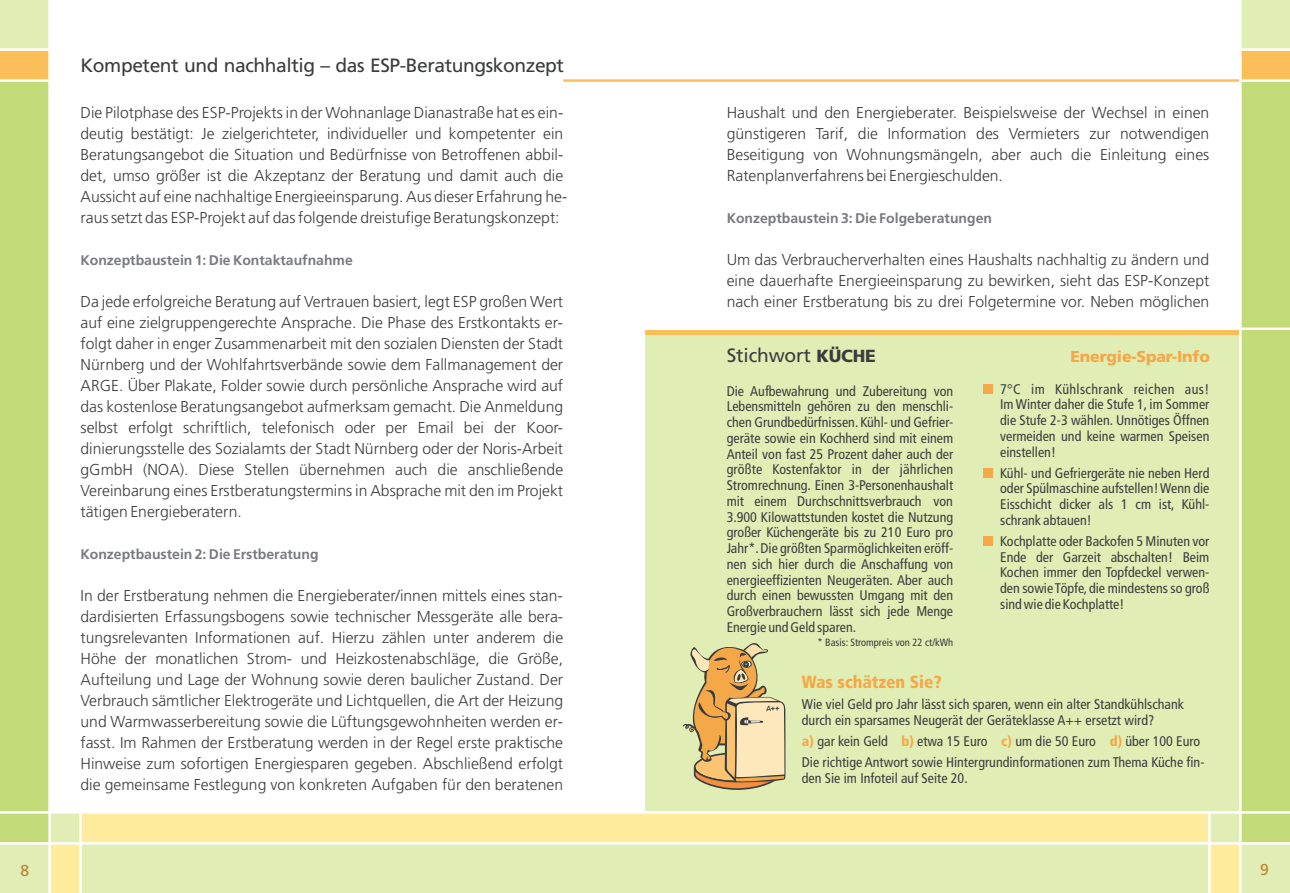
<style>
.page{position:relative;width:1290px;height:893px;background:#fff}
.page>*{position:absolute;margin:0;border:0;box-sizing:border-box;transform-origin:0 0}
.t1{font:19.25px "Frutiger LT Std";letter-spacing:-.02em;color:#3b3d3d}
.t2{font:900 condensed 17.5px "Frutiger LT Std";color:#f5a847}
.t3{font:300 15.75px/21px "Frutiger LT Std";color:#3b3d3d;text-align:justify}
.t4{font:900 15.75px "Frutiger LT Std";letter-spacing:-.01em;color:#f5a847}
.t5{font:15.75px "Frutiger LT Std";color:#c28230}
.t6{font:condensed 14px/15.8px "Frutiger LT Std";color:#3b3d3d;text-align:justify}
.t7{font:700 14px "Frutiger LT Std";color:#787a7d}
.t8{font:condensed 10.5px "Frutiger LT Std";color:#3b3d3d}
.t9{font:6.48px "Letter O Matic";color:#3b3d3d}
.s1{font-weight:900;font-size:17.5px}
.s2{font-weight:900;color:#f5a847}
</style>
<div class="page">
<div style="left:645px;top:333px;width:595px;height:479px;background:#e0edb5"></div>
<div style="left:645px;top:330px;width:595px;height:5px;background:#fabf59"></div>
<div style="left:983px;top:384px;width:10px;height:10px;background:#f5a847"></div>
<div style="left:983px;top:468px;width:10px;height:10px;background:#f5a847"></div>
<div style="left:983px;top:536px;width:10px;height:10px;background:#f5a847"></div>
<svg style="left:682px;top:643px;width:103px;height:147px"></svg>
<div style="left:81px;top:812px;width:1128px;height:31px;background:#ffeb9c"></div>
<div style="left:81px;top:843px;width:1128px;height:50px;background:#e0edb5"></div>
<div style="left:1240px;top:0;width:50px;height:843px;background:#c2db78"></div>
<div style="left:1209px;top:812px;width:31px;height:31px;background:#e0edb5"></div>
<div style="left:1240px;top:843px;width:50px;height:50px;background:#e0edb5"></div>
<div style="left:1240px;top:0;width:50px;height:50px;background:#e0edb5"></div>
<div style="left:1209px;top:843px;width:31px;height:50px;background:#ffeb9c"></div>
<hr style="left:563px;top:79px;width:677px;height:3px;background:#fabf59">
<hr style="left:1208px;top:812px;width:2px;height:81px;background:#fff">
<div style="left:1240px;top:50px;width:50px;height:31px;background:#fabf59"></div>
<hr style="left:1240px;top:48px;width:50px;height:3px;background:#fff">
<hr style="left:1240px;top:79px;width:50px;height:3px;background:#fff">
<div style="left:0;top:843px;width:50px;height:50px;background:#e0edb5"></div>
<div style="left:50px;top:812px;width:31px;height:31px;background:#e0edb5"></div>
<div style="left:50px;top:843px;width:31px;height:50px;background:#ffeb9c"></div>
<div style="left:0;top:0;width:50px;height:843px;background:#c2db78"></div>
<div style="left:0;top:0;width:50px;height:50px;background:#e0edb5"></div>
<div style="left:0;top:50px;width:50px;height:31px;background:#fabf59"></div>
<hr style="left:79px;top:812px;width:3px;height:81px;background:#fff">
<hr style="left:0;top:48px;width:50px;height:3px;background:#fff">
<hr style="left:0;top:79px;width:49px;height:3px;background:#fff">
<hr style="left:0;top:842px;width:1290px;height:3px;background:#fff">
<hr style="left:0;top:811px;width:1290px;height:3px;background:#fff">
<hr style="left:1239px;top:0;width:2px;height:893px;background:#fff">
<hr style="left:48px;top:0;width:3px;height:893px;background:#fff">
<hr style="left:645px;top:327px;width:645px;height:3px;background:#fff">
<p class="t5" style="left:20px;top:864px;width:10px">8</p>
<p class="t1" style="left:81px;top:58px;width:485px">Kompetent und nachhaltig – das ESP-Beratungskonzept</p>
<p class="t3" style="left:81px;top:103px;width:488px;text-align:left">Die Pilotphase des ESP-Projekts in der Wohnanlage Dianastraße hat es ein&shy;deutig bestätigt: Je zielgerichteter, individueller und kompetenter ein Beratungsangebot die Situation und Bedürfnisse von Betroffenen abbil&shy;det, umso größer ist die Akzeptanz der Beratung und damit auch die Aussicht auf eine nachhaltige Energieeinsparung. Aus dieser Erfahrung he&shy;raus setzt das ESP-Projekt auf das folgende dreistufige Beratungskonzept:</p>
<p class="t7" style="left:80px;top:254px;width:274px">Konzeptbaustein 1: Die Kontaktaufnahme</p>
<p class="t3" style="left:81px;top:292px;width:484px">Da jede erfolgreiche Beratung auf Vertrauen basiert, legt ESP großen Wert auf eine zielgruppengerechte Ansprache. Die Phase des Erstkontakts er&shy;folgt daher in enger Zusammenarbeit mit den sozialen Diensten der Stadt Nürnberg und der Wohlfahrtsverbände sowie dem Fallmanagement der ARGE. Über Plakate, Folder sowie durch persönliche Ansprache wird auf das kostenlose Beratungsangebot aufmerksam gemacht. Die Anmeldung selbst erfolgt schriftlich, telefonisch oder per Email bei der Koor&shy;dinierungsstelle des Sozialamts der Stadt Nürnberg oder der Noris-Arbeit gGmbH (NOA). Diese Stellen übernehmen auch die anschließende Vereinbarung eines Erstberatungstermins in Absprache mit den im Projekt tätigen Energieberatern.</p>
<p class="t7" style="left:80px;top:548px;width:240px">Konzeptbaustein 2: Die Erstberatung</p>
<p class="t3" style="left:80px;top:586px;width:484px">In der Erstberatung nehmen die Energieberater/innen mittels eines stan&shy;dardisierten Erfassungsbogens sowie technischer Messgeräte alle bera&shy;tungsrelevanten Informationen auf. Hierzu zählen unter anderem die Höhe der monatlichen Strom- und Heizkostenabschläge, die Größe, Aufteilung und Lage der Wohnung sowie deren baulicher Zustand. Der Verbrauch sämtlicher Elektrogeräte und Lichtquellen, die Art der Heizung und Warmwasserbereitung sowie die Lüftungsgewohnheiten werden er&shy;fasst. Im Rahmen der Erstberatung werden in der Regel erste praktische Hinweise zum sofortigen Energiesparen gegeben. Abschließend erfolgt die gemeinsame Festlegung von konkreten Aufgaben für den beratenen</p>
<p class="t3" style="left:727px;top:103px;width:484px">Haushalt und den Energieberater. Beispielsweise der Wechsel in einen günstigeren Tarif, die Information des Vermieters zur notwendigen Beseitigung von Wohnungsmängeln, aber auch die Einleitung eines Ratenplanverfahrens bei Energieschulden.</p>
<p class="t7" style="left:727px;top:212px;width:267px">Konzeptbaustein 3: Die Folgeberatungen</p>
<p class="t3" style="left:727px;top:250px;width:484px">Um das Verbraucherverhalten eines Haushalts nachhaltig zu ändern und eine dauerhafte Energieeinsparung zu bewirken, sieht das ESP-Konzept nach einer Erstberatung bis zu drei Folgetermine vor. Neben möglichen</p>
<p class="t1" style="left:727px;top:347px;width:151px">Stichwort <span class="s1">KÜCHE</span></p>
<p class="t4" style="left:1070px;top:350px;width:141px">Energie-Spar-Info</p>
<p class="t6" style="left:727px;top:384px;width:228px">Die Aufbewahrung und Zubereitung von Lebensmitteln gehören zu den menschli&shy;chen Grundbedürfnissen. Kühl- und Gefrier&shy;geräte sowie ein Kochherd sind mit einem Anteil von fast 25 Prozent daher auch der größte Kostenfaktor in der jährlichen Stromrechnung. Einen 3-Personenhaushalt mit einem Durchschnittsverbrauch von 3.900 Kilowattstunden kostet die Nutzung großer Küchengeräte bis zu 210 Euro pro Jahr*.Die größten Sparmöglichkeiten eröff&shy;nen sich hier durch die Anschaffung von energieeffizienten Neugeräten. Aber auch durch einen bewussten Umgang mit den Großverbrauchern lässt sich jede Menge Energie und Geld sparen.</p>
<p class="t8" style="left:817px;top:638px;width:137px">* Basis: Strompreis von 22 ct/kWh</p>
<p class="t6" style="left:1000px;top:382px;width:211px">7°C im Kühlschrank reichen aus!<br>Im Winter daher die Stufe 1, im Sommer die Stufe 2-3 wählen. Unnötiges Öffnen vermeiden und keine warmen Speisen einstellen!</p>
<p class="t6" style="left:1000px;top:466px;width:211px">Kühl- und Gefriergeräte nie neben Herd oder Spülmaschine aufstellen! Wenn die Eisschicht dicker als 1 cm ist, Kühl&shy;schrank abtauen!</p>
<p class="t6" style="left:1000px;top:534px;width:211px">Kochplatte oder Backofen 5 Minuten vor Ende der Garzeit abschalten! Beim Kochen immer den Topfdeckel verwen&shy;den sowie Töpfe, die mindestens so groß sind wie die Kochplatte!</p>
<p class="t9" style="left:766px;top:706px;width:15px">A++</p>
<p class="t2" style="left:802px;top:675px;width:141px">Was schätzen Sie?</p>
<p class="t6" style="left:802px;top:698px;width:384px">Wie viel Geld pro Jahr lässt sich sparen, wenn ein alter Standkühlschank durch ein sparsames Neugerät der Geräteklasse A++ ersetzt wird?</p>
<p class="t6" style="left:802px;top:756px;width:404px">Die richtige Antwort sowie Hintergrundinformationen zum Thema Küche fin&shy;den Sie im Infoteil auf Seite 20.</p>
<p class="t6" style="left:802px;top:735px;width:88px"><span class="s2">a)</span> gar kein Geld</p>
<p class="t6" style="left:901px;top:735px;width:88px"><span class="s2">b)</span> etwa 15 Euro</p>
<p class="t6" style="left:1001px;top:735px;width:96px"><span class="s2">c)</span> um die 50 Euro</p>
<p class="t6" style="left:1109px;top:735px;width:92px"><span class="s2">d)</span> über 100 Euro</p>
<p class="t5" style="left:1260px;top:864px;width:10px">9</p>
</div>
